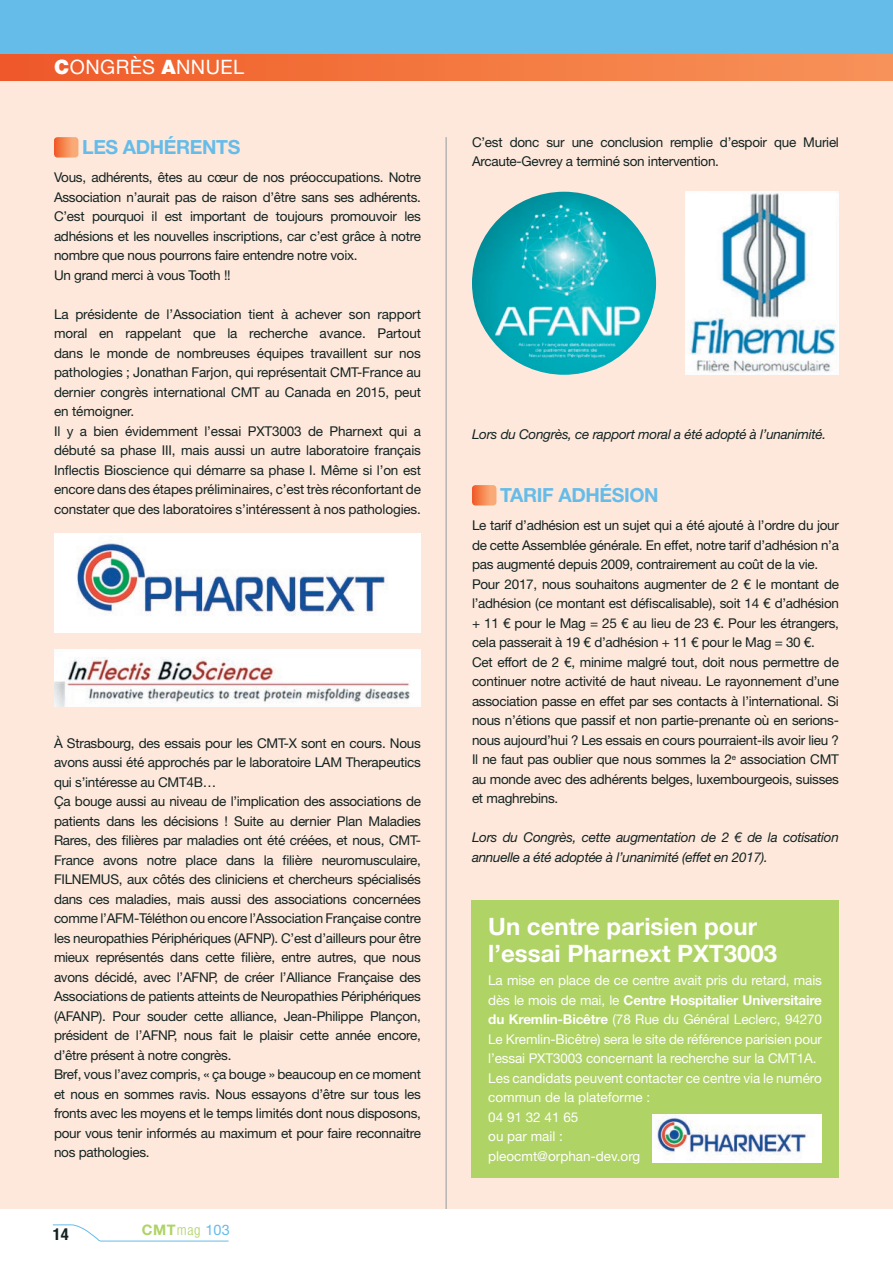
<style>
.page{position:relative;width:893px;height:1263px;background:#fff}
.page>*{position:absolute;margin:0;border:0;box-sizing:border-box;transform-origin:0 0}
.t1{font:700 24px/27px "Helvetica Neue LT Std";color:#fff}
.t2{font:19.95px "Helvetica Neue LT Std";letter-spacing:.02em;color:#fff}
.t3{font:700 19.5px "Helvetica Neue LT Std";letter-spacing:-.02em;color:#66bce9}
.t4{font:700 condensed 16.5px "Helvetica Neue LT Std";color:#132322}
.t5{font:700 14.55px "Helvetica Neue LT Std";color:#afd365}
.t6{font:13.5px/19.5px "Helvetica Neue LT Std";letter-spacing:-.02em;color:#132322}
.t7{font:13.5px/19.5px "Helvetica Neue LT Std";letter-spacing:-.01em;color:#fff}
.t8{font:italic 13.5px/19.5px "Helvetica Neue LT Std";letter-spacing:-.02em;color:#132322}
.s1{font-weight:900}
.s2{font-weight:300;font-stretch:condensed}
.s3{font-weight:400;color:#66bce9}
.s4{font-weight:700}
</style>
<div class="page">
<svg style="left:53px;top:1224px;width:176px;height:17px"></svg>
<div style="left:0;top:0;width:893px;height:1209px;background:#fee8db"></div>
<div style="left:0;top:0;width:893px;height:71px;background:#66bce9"></div>
<div style="left:0;top:54px;width:893px;height:27px;background:linear-gradient(to right,#ef5927,#f79459)"></div>
<svg style="left:54px;top:137px;width:24px;height:21px"></svg>
<svg style="left:472px;top:485px;width:24px;height:20px"></svg>
<hr style="left:446px;top:137px;width:1px;height:1072px;background:#939b9d">
<div style="left:54px;top:533px;width:367px;height:99px;background:#fff"></div>
<img style="left:77px;top:543px;width:309px;height:73px">
<img style="left:54px;top:649px;width:367px;height:58px">
<img style="left:472px;top:192px;width:184px;height:183px">
<img style="left:685px;top:192px;width:154px;height:183px">
<div style="left:471px;top:900px;width:368px;height:278px;background:#afd365"></div>
<img style="left:652px;top:1114px;width:170px;height:48px">
<h2 class="t2" style="left:54px;top:55px;width:192px"><span class="s1">C</span>ONGRÈS <span class="s1">A</span>NNUEL</h2>
<h3 class="t3" style="left:82px;top:135px;width:160px">LES ADHÉRENTS</h3>
<p class="t6" style="left:54px;top:168px;width:368px">Vous, adhérents, êtes au cœur de nos préoccupations. Notre Association n’aurait pas de raison d’être sans ses adhérents.<br>C’est pourquoi il est important de toujours promouvoir les adhésions et les nouvelles inscriptions, car c’est grâce à notre nombre que nous pourrons faire entendre notre voix.<br>Un grand merci à vous Tooth !!</p>
<p class="t6" style="left:54px;top:304px;width:368px">La présidente de l’Association tient à achever son rapport moral en rappelant que la recherche avance. Partout dans le monde de nombreuses équipes travaillent sur nos pathologies ; Jonathan Farjon, qui représentait CMT-France au dernier congrès international CMT au Canada en 2015, peut en témoigner.<br>Il y a bien évidemment l’essai PXT3003 de Pharnext qui a débuté sa phase III, mais aussi un autre laboratoire français Inflectis Bioscience qui démarre sa phase I. Même si l’on est encore dans des étapes préliminaires, c’est très réconfortant de constater que des laboratoires s’intéressent à nos pathologies.</p>
<p class="t6" style="left:54px;top:733px;width:368px">À Strasbourg, des essais pour les CMT-X sont en cours. Nous avons aussi été approchés par le laboratoire LAM Therapeutics qui s’intéresse au CMT4B…<br>Ça bouge aussi au niveau de l’implication des associations de patients dans les décisions ! Suite au dernier Plan Maladies Rares, des filières par maladies ont été créées, et nous, CMT-France avons notre place dans la filière neuromusculaire, FILNEMUS, aux côtés des cliniciens et chercheurs spécialisés dans ces maladies, mais aussi des associations concernées comme l’AFM-Téléthon ou encore l’Association Française contre les neuropathies Périphériques (AFNP). C’est d’ailleurs pour être mieux représentés dans cette filière, entre autres, que nous avons décidé, avec l’AFNP, de créer l’Alliance Française des Associations de patients atteints de Neuropathies Périphériques (AFANP). Pour souder cette alliance, Jean-Philippe Plançon, président de l’AFNP, nous fait le plaisir cette année encore, d’être présent à notre congrès.<br>Bref, vous l’avez compris, « ça bouge » beaucoup en ce moment et nous en sommes ravis. Nous essayons d’être sur tous les fronts avec les moyens et le temps limités dont nous disposons, pour vous tenir informés au maximum et pour faire reconnaitre nos pathologies.</p>
<p class="t4" style="left:53px;top:1224px;width:17px">14</p>
<p class="t5" style="left:142px;top:1221px;width:89px">CMT<span class="s2">mag</span> <span class="s3">103</span></p>
<p class="t6" style="left:472px;top:132px;width:368px">C’est donc sur une conclusion remplie d’espoir que Muriel<br>Arcaute-Gevrey a terminé son intervention.</p>
<p class="t8" style="left:472px;top:424px;width:356px">Lors du Congrès, ce rapport moral a été adopté à l’unanimité.</p>
<h3 class="t3" style="left:500px;top:483px;width:160px">TARIF ADHÉSION</h3>
<p class="t6" style="left:472px;top:516px;width:368px">Le tarif d’adhésion est un sujet qui a été ajouté à l’ordre du jour de cette Assemblée générale. En effet, notre tarif d’adhésion n’a pas augmenté depuis 2009, contrairement au coût de la vie.<br>Pour 2017, nous souhaitons augmenter de 2 € le montant de l’adhésion (ce montant est défiscalisable), soit 14 € d’adhésion + 11 € pour le Mag = 25 € au lieu de 23 €. Pour les étrangers, cela passerait à 19 € d’adhésion + 11 € pour le Mag = 30 €.<br>Cet effort de 2 €, minime malgré tout, doit nous permettre de continuer notre activité de haut niveau. Le rayonnement d’une association passe en effet par ses contacts à l’international. Si nous n’étions que passif et non partie-prenante où en serions&shy;nous aujourd’hui ? Les essais en cours pourraient-ils avoir lieu ?<br>Il ne faut pas oublier que nous sommes la 2<sup>e</sup> association CMT au monde avec des adhérents belges, luxembourgeois, suisses et maghrebins.</p>
<p class="t8" style="left:472px;top:827px;width:368px">Lors du Congrès, cette augmentation de 2 € de la cotisation annuelle a été adoptée à l’unanimité (effet en 2017).</p>
<h1 class="t1" style="left:488px;top:912px;width:290px">Un centre parisien pour l’essai Pharnext PXT3003</h1>
<p class="t7" style="left:488px;top:971px;width:335px">La mise en place de ce centre avait pris du retard, mais dès le mois de mai, le <span class="s4">Centre Hospitalier Universitaire du Kremlin-Bicêtre</span> (78 Rue du Général Leclerc, 94270<br>Le Kremlin-Bicêtre) sera le site de référence parisien pour l’essai PXT3003 concernant la recherche sur la CMT1A.<br>Les candidats peuvent contacter ce centre via le numéro commun de la plateforme :<br>04 91 32 41 65<br>ou par mail :<br>pleocmt@orphan-dev.org</p>
</div>
